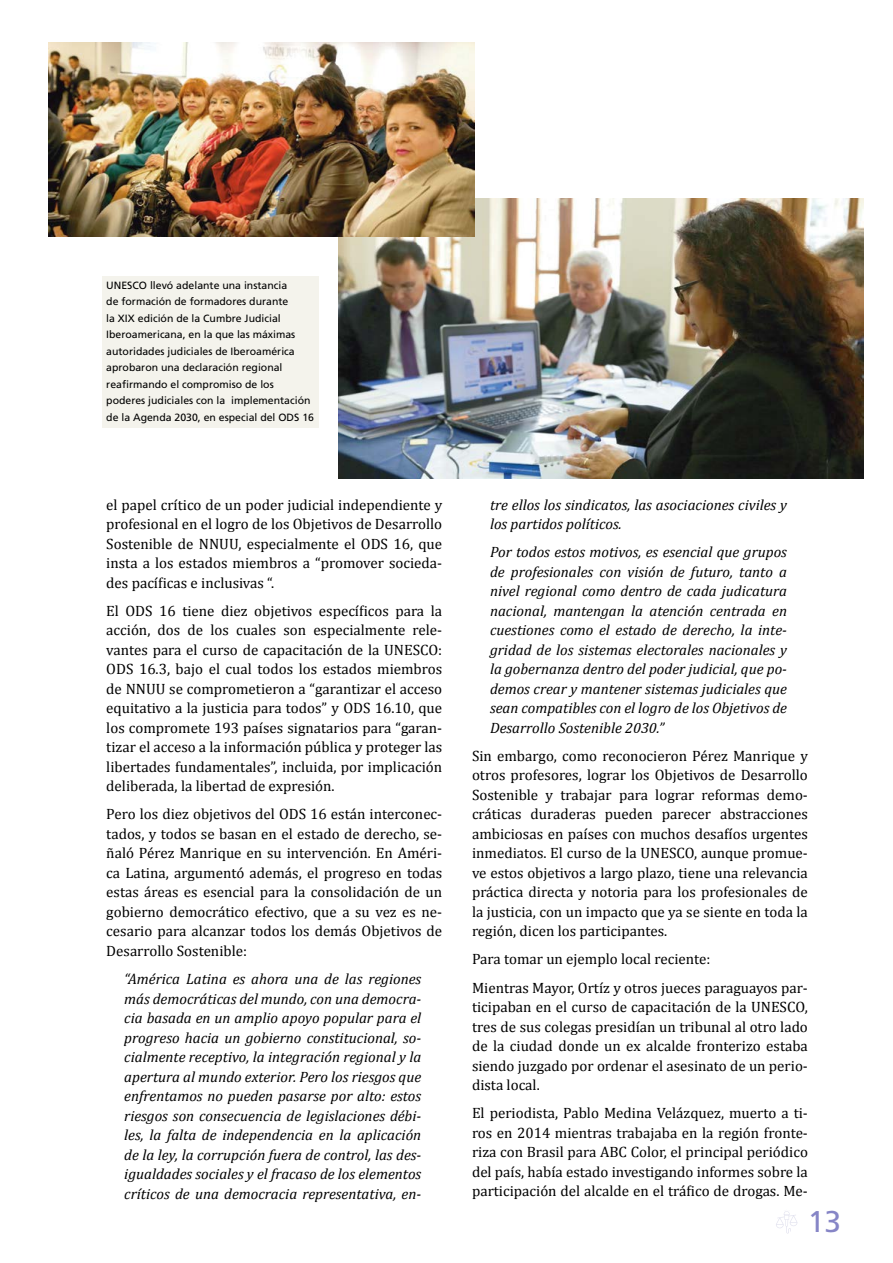
<style>
.page{position:relative;width:893px;height:1263px;background:#fff}
.page>*{position:absolute;margin:0;border:0;box-sizing:border-box;transform-origin:0 0}
.t1{font:30px "Frutiger LT Std";color:#8685c6}
.t2{font:15px/19.5px "Cambria";color:#000;text-align:justify}
.t3{font:italic 15px/19.5px "Cambria";color:#000;text-align:justify}
.t4{font:10.5px/16.5px "Frutiger LT Std";color:#000}
</style>
<div class="page">
<svg style="left:776px;top:1211px;width:21px;height:22px"></svg>
<img style="left:338px;top:199px;width:525px;height:279px">
<img style="left:49px;top:43px;width:425px;height:193px">
<div style="left:102px;top:277px;width:217px;height:151px;background:#f4f3ec"></div>
<p class="t4" style="left:106px;top:277px;width:209px">UNESCO llevó adelante una instancia<br>de formación de formadores durante<br>la XIX edición de la Cumbre Judicial Iberoamericana, en la que las máximas autoridades judiciales de Iberoamérica aprobaron una declaración regional reafirmando el compromiso de los poderes judiciales con la implementación de la Agenda 2030, en especial del ODS 16</p>
<p class="t2" style="left:106px;top:495px;width:337px">el papel crítico de un poder judicial independiente y profesional en el logro de los Objetivos de Desarrollo Sostenible de NNUU, especialmente el ODS 16, que insta a los estados miembros a “promover socieda&shy;des pacíficas e inclusivas “.</p>
<p class="t2" style="left:106px;top:601px;width:337px">El ODS 16 tiene diez objetivos específicos para la acción, dos de los cuales son especialmente rele&shy;vantes para el curso de capacitación de la UNESCO:<br>ODS 16.3, bajo el cual todos los estados miembros de NNUU se comprometieron a “garantizar el acceso equitativo a la justicia para todos” y ODS 16.10, que los compromete 193 países signatarios para “garan&shy;tizar el acceso a la información pública y proteger las libertades fundamentales”, incluida, por implicación deliberada, la libertad de expresión.</p>
<p class="t2" style="left:106px;top:804px;width:337px">Pero los diez objetivos del ODS 16 están interconec&shy;tados, y todos se basan en el estado de derecho, se&shy;ñaló Pérez Manrique en su intervención. En Améri&shy;ca Latina, argumentó además, el progreso en todas estas áreas es esencial para la consolidación de un gobierno democrático efectivo, que a su vez es ne&shy;cesario para alcanzar todos los demás Objetivos de Desarrollo Sostenible:</p>
<p class="t3" style="left:124px;top:968px;width:299px">“América Latina es ahora una de las regiones más democráticas del mundo, con una democra&shy;cia basada en un amplio apoyo popular para el progreso hacia un gobierno constitucional, so&shy;cialmente receptivo, la integración regional y la apertura al mundo exterior. Pero los riesgos que enfrentamos no pueden pasarse por alto: estos riesgos son consecuencia de legislaciones débi&shy;les, la falta de independencia en la aplicación de la ley, la corrupción fuera de control, las des&shy;igualdades sociales y el fracaso de los elementos críticos de una democracia representativa, en-</p>
<p class="t3" style="left:490px;top:494px;width:298px">tre ellos los sindicatos, las asociaciones civiles y los partidos políticos.</p>
<p class="t3" style="left:490px;top:542px;width:299px">Por todos estos motivos, es esencial que grupos de profesionales con visión de futuro, tanto a nivel regional como dentro de cada judicatura nacional, mantengan la atención centrada en cuestiones como el estado de derecho, la inte&shy;gridad de los sistemas electorales nacionales y la gobernanza dentro del poder judicial, que po&shy;demos crear y mantener sistemas judiciales que sean compatibles con el logro de los Objetivos de Desarrollo Sostenible 2030.”</p>
<p class="t2" style="left:472px;top:746px;width:337px">Sin embargo, como reconocieron Pérez Manrique y otros profesores, lograr los Objetivos de Desarrollo Sostenible y trabajar para lograr reformas demo&shy;cráticas duraderas pueden parecer abstracciones ambiciosas en países con muchos desafíos urgentes inmediatos. El curso de la UNESCO, aunque promue&shy;ve estos objetivos a largo plazo, tiene una relevancia práctica directa y notoria para los profesionales de la justicia, con un impacto que ya se siente en toda la región, dicen los participantes.</p>
<p class="t2" style="left:472px;top:945px;width:337px;line-height:28px">Para tomar un ejemplo local reciente:<br>Mientras Mayor, Ortíz y otros jueces paraguayos par-</p>
<p class="t2" style="left:472px;top:997px;width:337px">ticipaban en el curso de capacitación de la UNESCO, tres de sus colegas presidían un tribunal al otro lado de la ciudad donde un ex alcalde fronterizo estaba siendo juzgado por ordenar el asesinato de un perio&shy;dista local.</p>
<p class="t2" style="left:472px;top:1103px;width:337px">El periodista, Pablo Medina Velázquez, muerto a ti&shy;ros en 2014 mientras trabajaba en la región fronte&shy;riza con Brasil para ABC Color, el principal periódico del país, había estado investigando informes sobre la participación del alcalde en el tráfico de drogas. Me-</p>
<h1 class="t1" style="left:808px;top:1204px;width:35px">13</h1>
</div>
